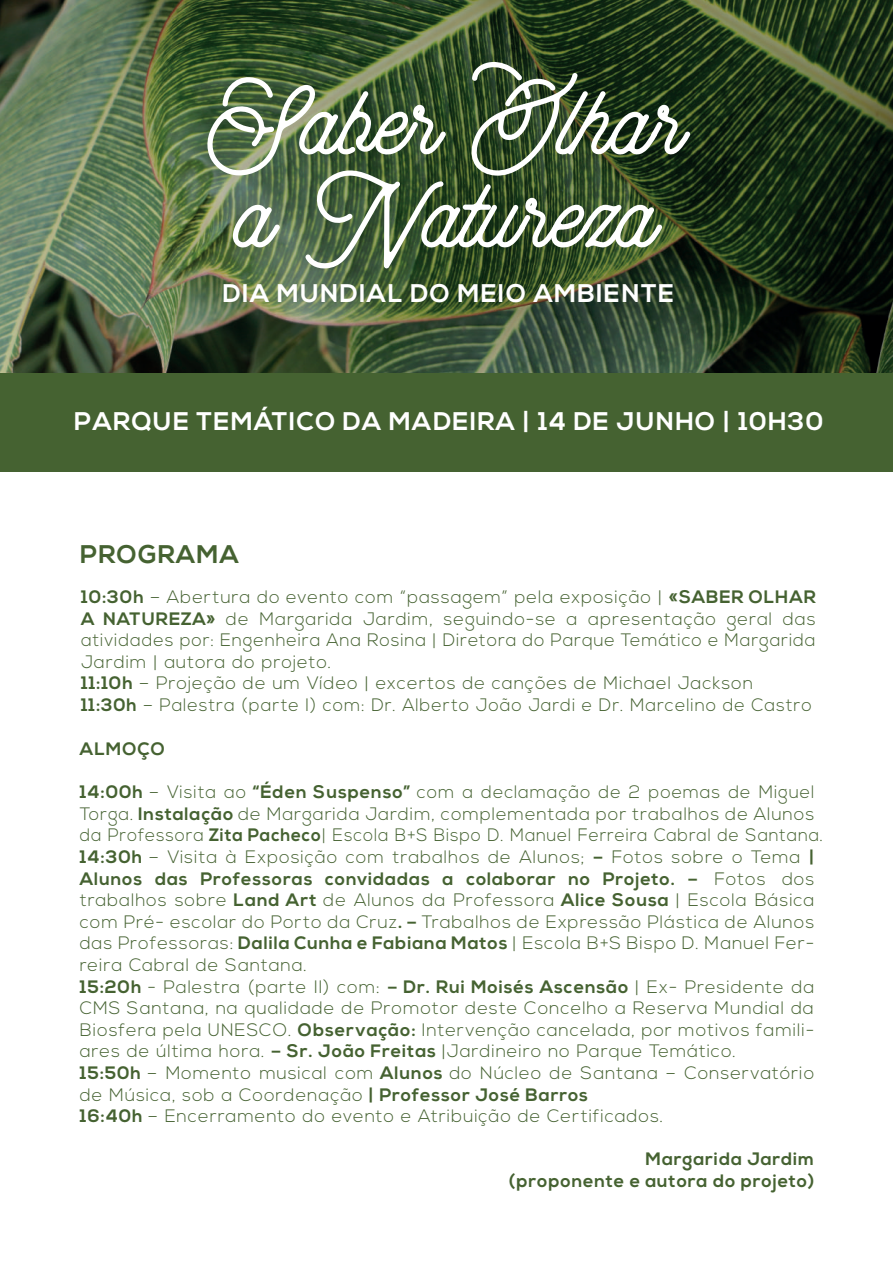
<style>
.page{position:relative;width:893px;height:1263px;background:#fff}
.page>*{position:absolute;margin:0;border:0;box-sizing:border-box;transform-origin:0 0}
.t1{font:84px/93px "Aaleyah Personal Use Only";color:#fff;text-align:center}
.t2{font:700 25.5px "Nexa";letter-spacing:.05em;color:#fff}
.t3{font:700 25.5px "Nexa";letter-spacing:.05em;color:#456231}
.t4{font:300 18px/21.6px "Nexa";letter-spacing:.05em;color:#456231}
.t5{font:700 18px/21.6px "Nexa";letter-spacing:.05em;color:#456231;text-align:right}
.s1{font-weight:700}
</style>
<div class="page">
<img style="left:0;top:0;width:893px;height:373px">
<div style="left:0;top:373px;width:893px;height:99px;background:#456231"></div>
<h1 class="t1" style="left:207px;top:78px;width:480px">Saber Olhar a Natureza</h1>
<h2 class="t2" style="left:223px;top:279px;width:453px">DIA MUNDIAL DO MEIO AMBIENTE</h2>
<h2 class="t2" style="left:74px;top:406px;width:751px">PARQUE TEMÁTICO DA MADEIRA | 14 DE JUNHO | 10H30</h2>
<h2 class="t3" style="left:80px;top:539px;width:161px">PROGRAMA</h2>
<p class="t4" style="left:81px;top:587px;width:736px"><span class="s1">10:30h</span> – Abertura do evento com “passagem” pela exposição | <span class="s1">«SABER OLHAR A NATUREZA»</span> de Margarida Jardim, seguindo-se a apresentação geral das atividades por: Engenheira Ana Rosina | Diretora do Parque Temático e Margarida Jardim | autora do projeto.<br><span class="s1">11:10h</span> – Projeção de um Vídeo | excertos de canções de Michael Jackson<br><span class="s1">11:30h</span> – Palestra (parte I) com: Dr. Alberto João Jardi e Dr. Marcelino de Castro</p>
<p class="t5" style="left:80px;top:739px;width:87px">ALMOÇO</p>
<p class="t4" style="left:80px;top:782px;width:745px"><span class="s1">14:00h</span> – Visita ao <span class="s1">“Éden Suspenso”</span> com a declamação de 2 poemas de Miguel Torga. <span class="s1">Instalação</span> de Margarida Jardim, complementada por trabalhos de Alunos da Professora <span class="s1">Zita Pacheco</span>| Escola B+S Bispo D. Manuel Ferreira Cabral de Santana.<br><span class="s1">14:30h</span> – Visita à Exposição com trabalhos de Alunos; <span class="s1">–</span> Fotos sobre o Tema <span class="s1">| Alunos das Professoras convidadas a colaborar no Projeto. –</span> Fotos dos trabalhos sobre <span class="s1">Land Art</span> de Alunos da Professora <span class="s1">Alice Sousa</span> | Escola Básica com Pré- escolar do Porto da Cruz<span class="s1">. –</span> Trabalhos de Expressão Plástica de Alunos das Professoras: <span class="s1">Dalila Cunha e Fabiana Matos</span> | Escola B+S Bispo D. Manuel Fer&shy;reira Cabral de Santana.<br><span class="s1">15:20h</span> - Palestra (parte II) com: <span class="s1">– Dr. Rui Moisés Ascensão</span> | Ex- Presidente da CMS Santana, na qualidade de Promotor deste Concelho a Reserva Mundial da Biosfera pela UNESCO. <span class="s1">Observação:</span> Intervenção cancelada, por motivos famili&shy;ares de última hora. <span class="s1">– Sr. João Freitas</span> |Jardineiro no Parque Temático.<br><span class="s1">15:50h</span> – Momento musical com <span class="s1">Alunos</span> do Núcleo de Santana – Conservatório de Música, sob a Coordenação <span class="s1">| Professor José Barros<br>16:40h</span> – Encerramento do evento e Atribuição de Certificados.</p>
<p class="t5" style="left:509px;top:1149px;width:307px">Margarida Jardim<br>(proponente e autora do projeto)</p>
</div>
